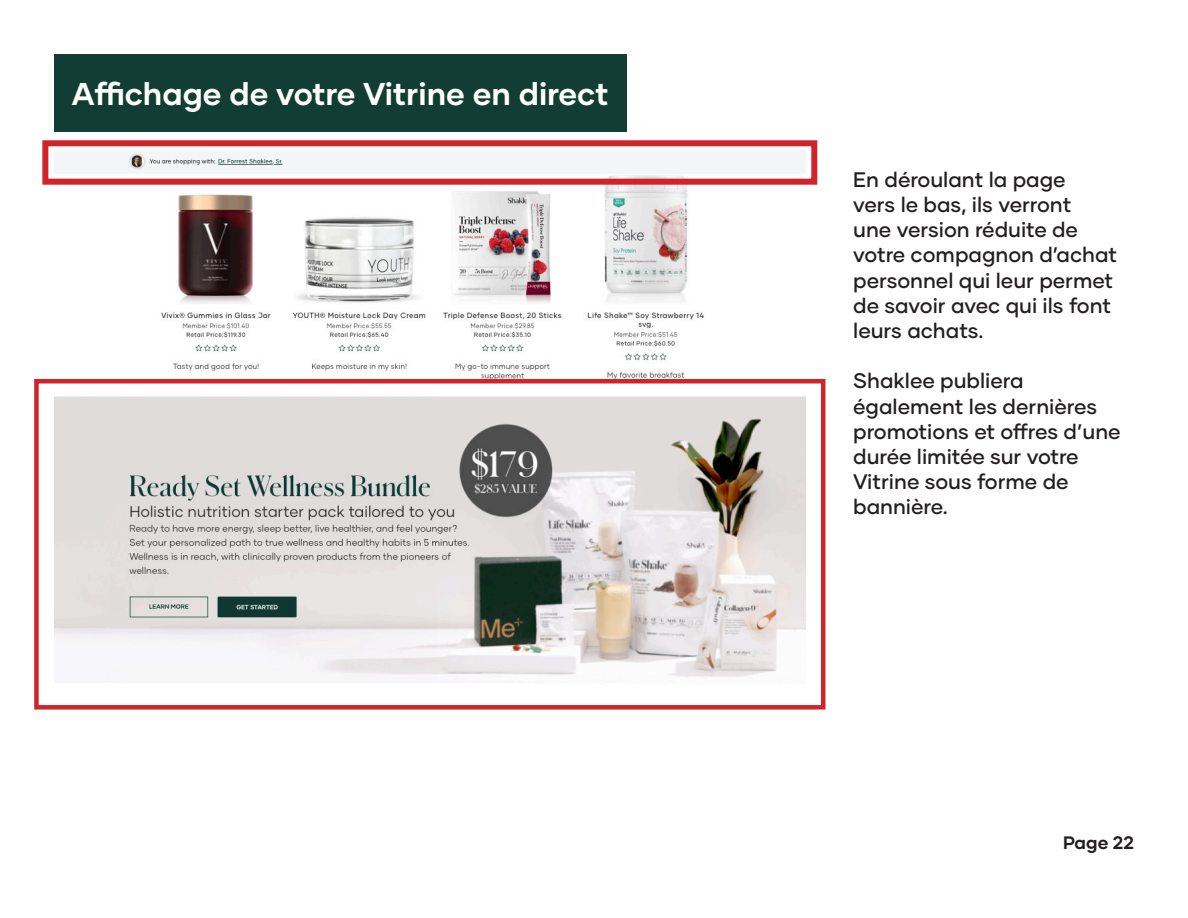
<style>
.page{position:relative;width:1188px;height:918px;background:#fff}
.page>*{position:absolute;margin:0;border:0;box-sizing:border-box;transform-origin:0 0}
.t1{font:700 31.5px "Gilmer";color:#fff}
.t2{font:500 21px/25.2px "Gilmer";color:#231f20}
.t3{font:700 18px "Gilmer";color:#231f20}
</style>
<div class="page">
<img style="left:54px;top:150px;width:752px;height:533px">
<div style="left:42px;top:140px;width:775px;height:45px;border:6px solid #d1232a"></div>
<div style="left:34px;top:379px;width:791px;height:331px;border:4px solid #d1232a"></div>
<div style="left:54px;top:54px;width:572px;height:78px;background:#113d34"></div>
<p class="t1" style="left:72px;top:74px;width:538px">Affichage de votre Vitrine en direct</p>
<p class="t2" style="left:853px;top:167px;width:265px">En déroulant la page<br>vers le bas, ils verront<br>une version réduite de votre compagnon d’achat personnel qui leur permet de savoir avec qui ils font leurs achats.</p>
<p class="t2" style="left:853px;top:368px;width:269px">Shaklee publiera également les dernières promotions et offres d’une durée limitée sur votre<br>Vitrine sous forme de bannière.</p>
<p class="t3" style="left:1063px;top:831px;width:72px">Page 22</p>
</div>
